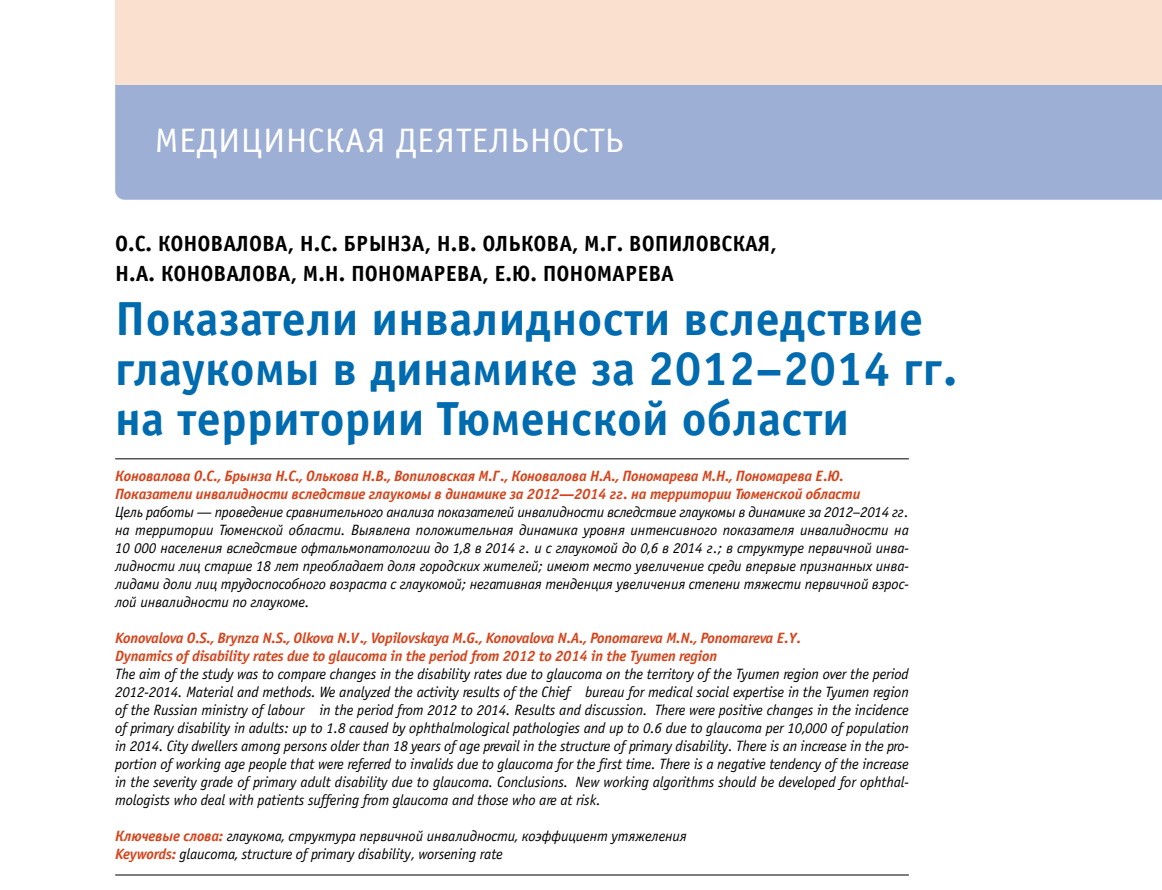
<style>
.page{position:relative;width:1162px;height:890px;background:#fff}
.page>*{position:absolute;margin:0;border:0;box-sizing:border-box;transform-origin:0 0}
.t1{font:700 48px/50px "Officina Sans C";letter-spacing:.005em;color:#006baf}
.t2{font:34px "Officina Sans C";letter-spacing:.01em;color:#fff;scale:1.05 1}
.t3{font:700 22px/30px "Officina Sans C";color:#000}
.t4{font:italic 15px/18px "Officina Sans C";letter-spacing:-.01em;color:#000;text-align:justify}
.t5{font:italic 700 15px/18px "Officina Sans C";letter-spacing:-.015em;color:#d6441b}
.s1{font-weight:700;color:#d6441b}
</style>
<div class="page">
<div style="left:115px;top:85px;width:1047px;height:115px;background:#9eafd5"></div>
<div style="left:115px;top:0;width:1047px;height:85px;background:#fae0ce"></div>
<hr style="left:115px;top:458px;width:794px;height:1px;background:#000">
<hr style="left:115px;top:874px;width:794px;height:1px;background:#000">
<hr style="left:115px;top:889px;width:454px;height:1px;background:#000">
<h2 class="t2" style="left:155px;top:128px;width:449px">МЕДИЦИНСКАЯ ДЕЯТЕЛЬНОСТЬ</h2>
<h3 class="t3" style="left:115px;top:231px;width:663px">О.С. КОНОВАЛОВА, Н.С. БРЫНЗА, Н.В. ОЛЬКОВА, М.Г. ВОПИЛОВСКАЯ,<br>Н.А. КОНОВАЛОВА, М.Н. ПОНОМАРЕВА, Е.Ю. ПОНОМАРЕВА</h3>
<h1 class="t1" style="left:115px;top:299px;width:844px">Показатели инвалидности вследствие глаукомы в динамике за 2012–2014 гг. на территории Тюменской области</h1>
<p class="t5" style="left:115px;top:468px;width:747px">Коновалова О.С., Брынза Н.С., Олькова Н.В., Вопиловская М.Г., Коновалова Н.А., Пономарева М.Н., Пономарева Е.Ю.<br>Показатели инвалидности вследствие глаукомы в динамике за 2012—2014 гг. на территории Тюменской области</p>
<p class="t4" style="left:115px;top:504px;width:795px">Цель работы — проведение сравнительного анализа показателей инвалидности вследствие глаукомы в динамике за 2012–2014 гг. на территории Тюменской области. Выявлена положительная динамика уровня интенсивного показателя инвалидности на 10 000 населения вследствие офтальмопатологии до 1,8 в 2014 г. и с глаукомой до 0,6 в 2014 г.; в структуре первичной инва&shy;лидности лиц старше 18 лет преобладает доля городских жителей; имеют место увеличение среди впервые признанных инва&shy;лидами доли лиц трудоспособного возраста с глаукомой; негативная тенденция увеличения степени тяжести первичной взрос&shy;лой инвалидности по глаукоме.</p>
<p class="t5" style="left:115px;top:630px;width:688px">Konovalova O.S., Brynza N.S., Olkova N.V., Vopilovskaya M.G., Konovalova N.A., Ponomareva M.N., Ponomareva E.Y.<br>Dynamics of disability rates due to glaucoma in the period from 2012 to 2014 in the Tyumen region</p>
<p class="t4" style="left:115px;top:666px;width:795px">The aim of the study was to compare changes in the disability rates due to glaucoma on the territory of the Tyumen region over the period 2012-2014. Material and methods. We analyzed the activity results of the Chief bureau for medical social expertise in the Tyumen region of the Russian ministry of labour in the period from 2012 to 2014. Results and discussion. There were positive changes in the incidence of primary disability in adults: up to 1.8 caused by ophthalmological pathologies and up to 0.6 due to glaucoma per 10,000 of population in 2014. City dwellers among persons older than 18 years of age prevail in the structure of primary disability. There is an increase in the pro&shy;portion of working age people that were referred to invalids due to glaucoma for the first time. There is a negative tendency of the increase in the severity grade of primary adult disability due to glaucoma. Conclusions. New working algorithms should be developed for ophthal&shy;mologists who deal with patients suffering from glaucoma and those who are at risk.</p>
<p class="t4" style="left:115px;top:828px;width:573px"><span class="s1">Ключевые слова:</span> глаукома, структура первичной инвалидности, коэффициент утяжеления<br><span class="s1">Keywords:</span> glaucoma, structure of primary disability, worsening rate</p>
</div>
